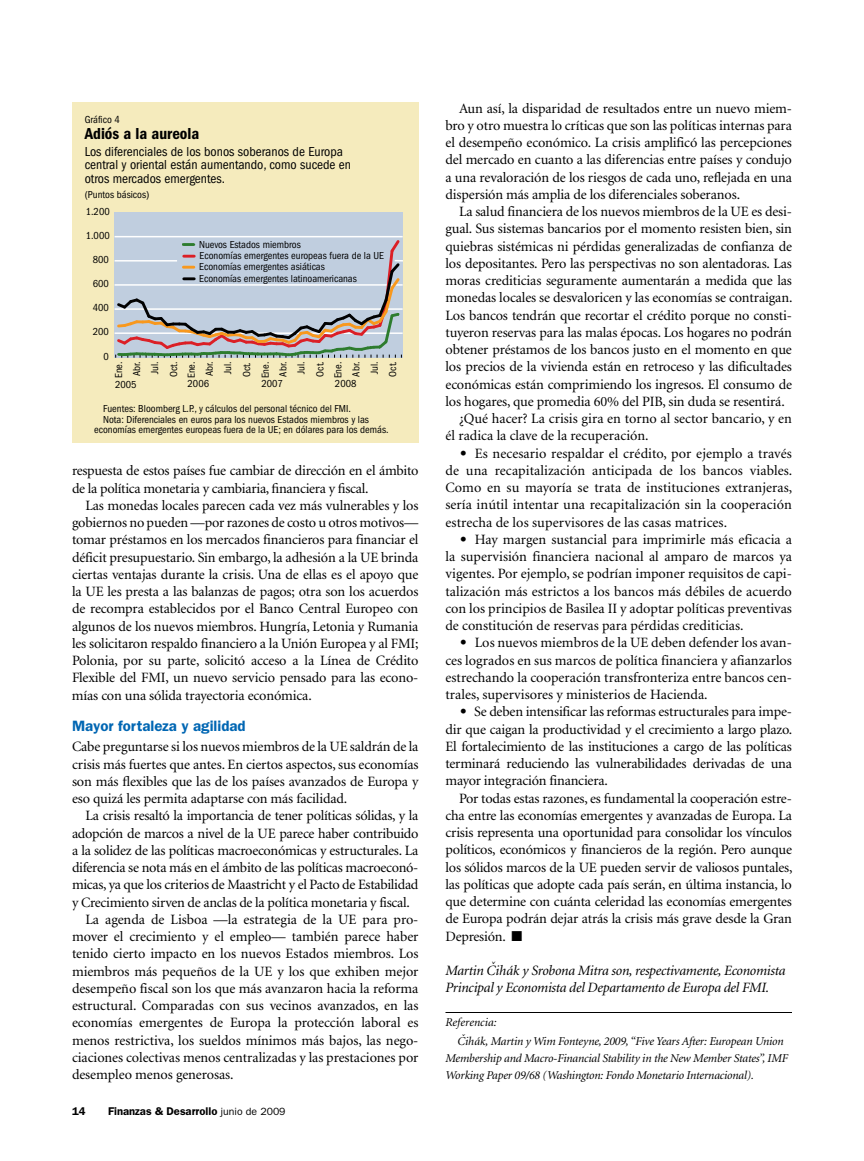
<style>
.page{position:relative;width:864px;height:1161px;background:#fff}
.page>*{position:absolute;margin:0;border:0;box-sizing:border-box;transform-origin:0 0}
.t1{font:600 condensed 16.5px "Franklin Gothic";color:#000}
.t2{font:600 15px "Franklin Gothic";color:#0066b3}
.t3{font:14.25px/17.2px "Minion";letter-spacing:-.01em;color:#000;text-align:justify}
.t4{font:italic 14.25px/21px "Minion";letter-spacing:-.02em;color:#000}
.t5{font:condensed 13.5px/13.5px "Franklin Gothic";color:#000}
.t6{font:italic 12px/18.8px "Minion";letter-spacing:-.015em;color:#000}
.t7{font:600 11.25px "Franklin Gothic";color:#000}
.t8{font:condensed 10.5px/18.1px "Franklin Gothic";color:#000;text-align:center}
.s1{font-weight:400;font-size:10.5px}
.s2{font-family:"Franklin Gothic"}
</style>
<div class="page">
<hr style="left:446px;top:1012px;width:346px;height:1px;background:#000">
<div style="left:72px;top:102px;width:346px;height:340px;background:#f5ebbd"></div>
<div style="left:114px;top:212px;width:289px;height:146px;background:#c0cedf"></div>
<hr style="left:115px;top:236px;width:288px;height:1px;background:#fff">
<svg style="left:115px;top:240px;width:288px;height:118px"></svg>
<p class="t8" style="left:85px;top:110px;width:37px">Gráfico 4</p>
<p class="t1" style="left:85px;top:124px;width:116px">Adiós a la aureola</p>
<p class="t5" style="left:85px;top:145px;width:268px">Los diferenciales de los bonos soberanos de Europa central y oriental están aumentando, como sucede en otros mercados emergentes.</p>
<p class="t8" style="left:85px;top:185px;width:66px">(Puntos básicos)</p>
<p class="t8" style="left:86px;top:202px;width:25px">1.200</p>
<p class="t8" style="left:86px;top:226px;width:25px">1.000</p>
<p class="t8" style="left:93px;top:251px;width:18px">800</p>
<p class="t8" style="left:93px;top:275px;width:18px">600</p>
<p class="t8" style="left:93px;top:299px;width:18px">400</p>
<p class="t8" style="left:93px;top:323px;width:18px">200</p>
<p class="t8" style="left:104px;top:347px;width:7px">0</p>
<p class="t8" style="left:199px;top:238px;width:186px;line-height:11.4px;text-align:left">Nuevos Estados miembros<br>Economías emergentes europeas fuera de la UE Economías emergentes asiáticas<br>Economías emergentes latinoamericanas</p>
<p class="t8" style="left:110px;top:378px;width:18px;text-align:justify;rotate:-90deg">Ene.<br>Abr.<br>Jul.</p>
<p class="t8" style="left:165px;top:378px;width:19px;rotate:-90deg">Oct.<br>Ene.<br>Abr.<br>Jul.<br>Oct.<br>Ene.<br>Abr.<br>Jul.</p>
<p class="t8" style="left:311px;top:378px;width:19px;rotate:-90deg">Oct.<br>Ene.<br>Abr.<br>Jul.<br>Oct.</p>
<p class="t8" style="left:115px;top:375px;width:23px">2005</p>
<p class="t8" style="left:188px;top:374px;width:23px">2006</p>
<p class="t8" style="left:261px;top:375px;width:23px">2007</p>
<p class="t8" style="left:335px;top:375px;width:23px">2008</p>
<p class="t8" style="left:103px;top:400px;width:249px">Fuentes: Bloomberg L.P., y cálculos del personal técnico del FMI.</p>
<p class="t8" style="left:103px;top:410px;width:267px">Nota: Diferenciales en euros para los nuevos Estados miembros y las</p>
<p class="t8" style="left:94px;top:421px;width:296px">economías emergentes europeas fuera de la UE; en dólares para los demás.</p>
<p class="t3" style="left:72px;top:463px;width:348px">respuesta de estos países fue cambiar de dirección en el ámbito de la política monetaria y cambiaria, financiera y fiscal.</p>
<p class="t3" style="left:72px;top:497px;width:348px;text-indent:14px">Las monedas locales parecen cada vez más vulnerables y los gobiernos no pueden —por razones de costo u otros motivos— tomar préstamos en los mercados financieros para financiar el déficit presupuestario. Sin embargo, la adhesión a la UE brinda ciertas ventajas durante la crisis. Una de ellas es el apoyo que la UE les presta a las balanzas de pagos; otra son los acuerdos de recompra establecidos por el Banco Central Europeo con algunos de los nuevos miembros. Hungría, Letonia y Rumania les solicitaron respaldo financiero a la Unión Europea y al FMI; Polonia, por su parte, solicitó acceso a la Línea de Crédito Flexible del FMI, un nuevo servicio pensado para las econo&shy;mías con una sólida trayectoria económica-.</p>
<p class="t2" style="left:72px;top:717px;width:175px">Mayor fortaleza y agilidad</p>
<p class="t3" style="left:72px;top:739px;width:348px">Cabe preguntarse si los nuevos miembros de la UE saldrán de la crisis más fuertes que antes. En ciertos aspectos, sus economías son más flexibles que las de los países avanzados de Europa y eso quizá les permita adaptarse con más facilidad.-</p>
<p class="t3" style="left:86px;top:808px;width:334px">La crisis resaltó la importancia de tener políticas sólidas, y la</p>
<p class="t3" style="left:72px;top:825px;width:348px">adopción de marcos a nivel de la UE parece haber contribuido</p>
<p class="t3" style="left:72px;top:842px;width:348px">a la solidez de las políticas macroeconómicas y estructurales. La</p>
<p class="t3" style="left:72px;top:859px;width:348px">diferencia se nota más en el ámbito de las políticas macroeconó-</p>
<p class="t3" style="left:72px;top:877px;width:348px">micas, ya que los criterios de Maastricht y el Pacto de Estabilidad</p>
<p class="t3" style="left:72px;top:894px;width:339px">y Crecimiento sirven de anclas de la política monetaria y fiscal.</p>
<p class="t3" style="left:86px;top:911px;width:335px">La agenda de Lisboa —la estrategia de la UE para pro-</p>
<p class="t3" style="left:72px;top:928px;width:348px">mover el crecimiento y el empleo— también parece haber</p>
<p class="t3" style="left:72px;top:946px;width:348px">tenido cierto impacto en los nuevos Estados miembros. Los</p>
<p class="t3" style="left:72px;top:963px;width:348px">miembros más pequeños de la UE y los que exhiben mejor</p>
<p class="t3" style="left:72px;top:980px;width:348px">desempeño fiscal son los que más avanzaron hacia la reforma</p>
<p class="t3" style="left:72px;top:997px;width:348px">estructural. Comparadas con sus vecinos avanzados, en las</p>
<p class="t3" style="left:72px;top:1015px;width:348px">economías emergentes de Europa la protección laboral es</p>
<p class="t3" style="left:72px;top:1032px;width:348px">menos restrictiva, los sueldos mínimos más bajos, las nego-</p>
<p class="t3" style="left:72px;top:1049px;width:348px">ciaciones colectivas menos centralizadas y las prestaciones por</p>
<p class="t3" style="left:72px;top:1066px;width:163px">desempleo menos generosas.</p>
<p class="t7" style="left:72px;top:1105px;width:15px">14</p>
<p class="t7" style="left:108px;top:1105px;width:179px">Finanzas &amp; Desarrollo <span class="s1">junio de 2009</span></p>
<p class="t3" style="left:446px;top:100px;width:348px;text-indent:14px">Aun así, la disparidad de resultados entre un nuevo miem&shy;bro y otro muestra lo críticas que son las políticas internas para el desempeño económico. La crisis amplificó las percepciones del mercado en cuanto a las diferencias entre países y condujo a una revaloración de los riesgos de cada uno, reflejada en una dispersión más amplia de los diferenciales soberanos.-</p>
<p class="t3" style="left:459px;top:204px;width:335px">La salud financiera de los nuevos miembros de la UE es desi-</p>
<p class="t3" style="left:446px;top:221px;width:348px">gual. Sus sistemas bancarios por el momento resisten bien, sin</p>
<p class="t3" style="left:446px;top:238px;width:348px">quiebras sistémicas ni pérdidas generalizadas de confianza de</p>
<p class="t3" style="left:446px;top:255px;width:348px">los depositantes. Pero las perspectivas no son alentadoras. Las</p>
<p class="t3" style="left:446px;top:273px;width:348px">moras crediticias seguramente aumentarán a medida que las</p>
<p class="t3" style="left:446px;top:290px;width:348px">monedas locales se desvaloricen y las economías se contraigan.</p>
<p class="t3" style="left:446px;top:307px;width:348px">Los bancos tendrán que recortar el crédito porque no consti-</p>
<p class="t3" style="left:446px;top:324px;width:348px">tuyeron reservas para las malas épocas. Los hogares no podrán</p>
<p class="t3" style="left:446px;top:342px;width:348px">obtener préstamos de los bancos justo en el momento en que</p>
<p class="t3" style="left:446px;top:359px;width:348px">los precios de la vivienda están en retroceso y las dificultades</p>
<p class="t3" style="left:446px;top:376px;width:348px">económicas están comprimiendo los ingresos. El consumo de</p>
<p class="t3" style="left:446px;top:393px;width:338px">los hogares, que promedia 60% del PIB, sin duda se resentirá.-</p>
<p class="t3" style="left:459px;top:411px;width:334px">¿Qué hacer? La crisis gira en torno al sector bancario, y en</p>
<p class="t3" style="left:446px;top:428px;width:202px">él radica la clave de la recuperación.-</p>
<p class="t3" style="left:446px;top:445px;width:348px;text-indent:14px"><span class="s2">•</span> Es necesario respaldar el crédito, por ejemplo a través de una recapitalización anticipada de los bancos viables.<br>Como en su mayoría se trata de instituciones extranjeras, sería inútil intentar una recapitalización sin la cooperación estrecha de los supervisores de las casas matrices.-</p>
<p class="t3" style="left:446px;top:531px;width:348px;text-indent:14px"><span class="s2">•</span> Hay margen sustancial para imprimirle más eficacia a la supervisión financiera nacional al amparo de marcos ya vigentes. Por ejemplo, se podrían imponer requisitos de capi&shy;talización más estrictos a los bancos más débiles de acuerdo con los principios de Basilea II y adoptar políticas preventivas de constitución de reservas para pérdidas crediticias.</p>
<p class="t3" style="left:446px;top:635px;width:348px;text-indent:14px"><span class="s2">•</span> Los nuevos miembros de la UE deben defender los avan&shy;ces logrados en sus marcos de política financiera y afianzarlos estrechando la cooperación transfronteriza entre bancos cen&shy;trales, supervisores y ministerios de Hacienda.</p>
<p class="t3" style="left:446px;top:704px;width:348px;text-indent:14px"><span class="s2">•</span> Se deben intensificar las reformas estructurales para impe&shy;dir que caigan la productividad y el crecimiento a largo plazo.<br>El fortalecimiento de las instituciones a cargo de las políticas terminará reduciendo las vulnerabilidades derivadas de una mayor integración financiera.</p>
<p class="t3" style="left:446px;top:790px;width:348px;text-indent:14px">Por todas estas razones, es fundamental la cooperación estre&shy;cha entre las economías emergentes y avanzadas de Europa. La crisis representa una oportunidad para consolidar los vínculos políticos, económicos y financieros de la región. Pero aunque los sólidos marcos de la UE pueden servir de valiosos puntales, las políticas que adopte cada país serán, en última instancia, lo que determine con cuánta celeridad las economías emergentes de Europa podrán dejar atrás la crisis más grave desde la Gran Depresión. ■</p>
<p class="t4" style="left:446px;top:961px;width:341px">Martin Cihák y Srobona Mitra son, respectivamente, Economista</p>
<p class="t4" style="left:445px;top:957px;width:323px;text-indent:44px">ˇ<br>Principal y Economista del Departamento de Europa del FMI.-</p>
<p class="t6" style="left:457px;top:1013px;width:328px;text-indent:-12px">Referencia:<br>Cihák, Martin y Wim Fonteyne, 2009, “Five Years After: European Union</p>
<p class="t6" style="left:446px;top:1028px;width:344px;line-height:20.2px;text-indent:15px">ˇ<br>Membership and Macro-Financial Stability in the New Member States”, IMF</p>
<p class="t6" style="left:446px;top:1067px;width:310px">Working Paper 09/68 (Washington: Fondo Monetario Internacional).</p>
</div>
